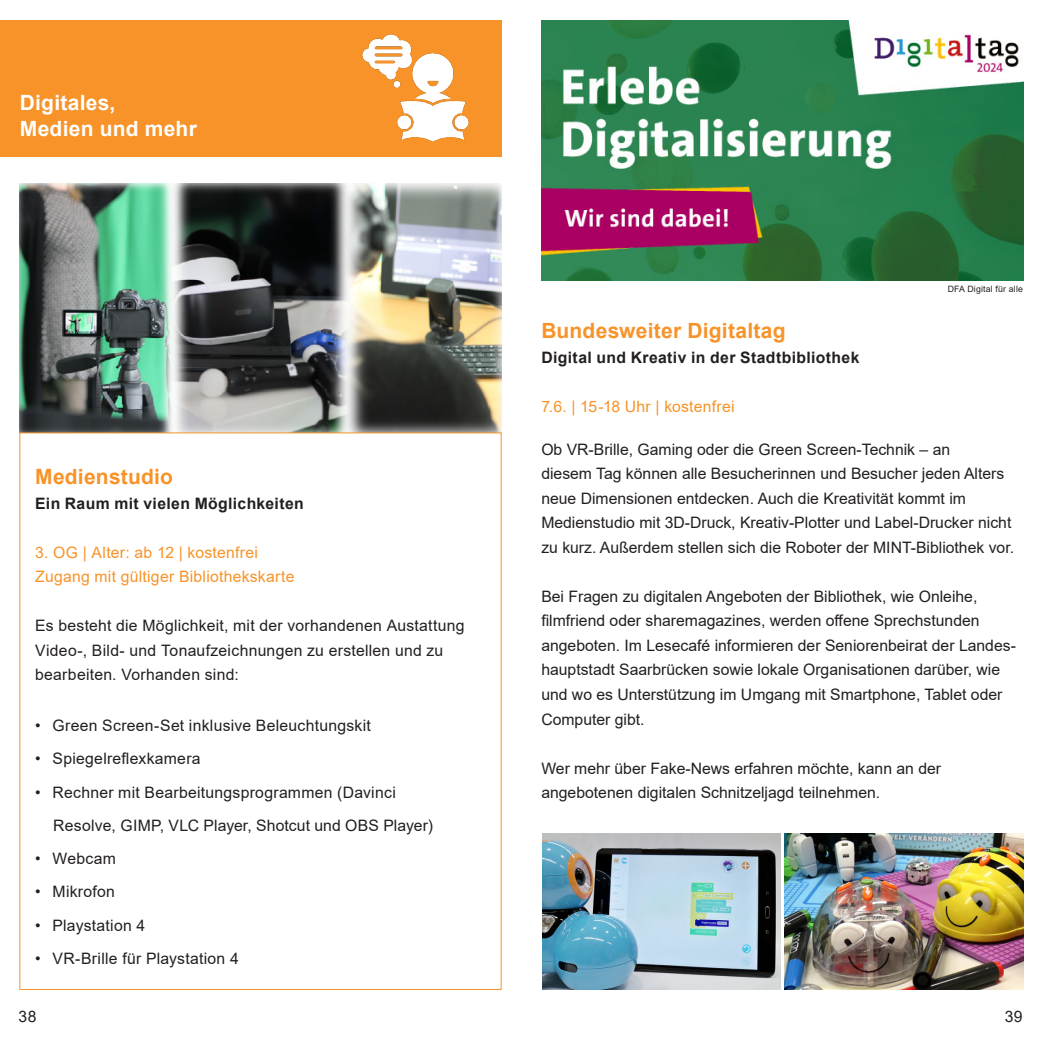
<style>
.page{position:relative;width:1042px;height:1042px;background:#fff}
.page>*{position:absolute;margin:0;border:0;box-sizing:border-box;transform-origin:0 0}
.Bildunterschrift_linksbündig{font:700 21px "Arial";letter-spacing:.01em;color:#f79328}
.Bildunterschrift_linksbündig-2{font:700 21px/26.2px "Arial";letter-spacing:.01em;color:#fff}
.Bildunterschrift_linksbündig-3{font:15.75px/24.5px "Arial";color:#231f20}
.Bildunterschrift_linksbündig-4{font:15.75px/24.5px "Arial";letter-spacing:.015em;color:#f79328}
.Bildunterschrift_linksbündig-5{font:700 15.75px "Arial";letter-spacing:.025em;color:#231f20}
.Bildunterschrift_linksbündig-6{font:15.75px "Arial";letter-spacing:.02em;color:#231f20}
.Bildunterschrift_linksbündig-7{font:8.75px "Arial";letter-spacing:.02em;color:#231f20}
</style>
<div class="page">
<div style="left:0;top:20px;width:501px;height:136px;background:#f79328"></div>
<img style="left:20px;top:184px;width:481px;height:248px">
<img style="left:541px;top:20px;width:482px;height:260px">
<img style="left:542px;top:834px;width:238px;height:156px">
<img style="left:785px;top:834px;width:238px;height:156px">
<p class="Bildunterschrift_linksbündig-2" style="left:20px;top:90px;width:178px">Digitales,<br>Medien und mehr</p>
<p class="Bildunterschrift_linksbündig" style="left:35px;top:462px;width:139px">Medienstudio</p>
<p class="Bildunterschrift_linksbündig-5" style="left:35px;top:492px;width:270px">Ein Raum mit vielen Möglichkeiten</p>
<p class="Bildunterschrift_linksbündig-4" style="left:35px;top:540px;width:261px">3. OG | Alter: ab 12 | kostenfrei<br>Zugang mit gültiger Bibliothekskarte</p>
<p class="Bildunterschrift_linksbündig-3" style="left:35px;top:613px;width:431px">Es besteht die Möglichkeit, mit der vorhandenen Austattung<br>Video-, Bild- und Tonaufzeichnungen zu erstellen und zu bearbeiten. Vorhanden sind:</p>
<p class="Bildunterschrift_linksbündig-3" style="left:35px;top:713px;width:337px">• Green Screen-Set inklusive Beleuchtungskit</p>
<p class="Bildunterschrift_linksbündig-6" style="left:35px;top:748px;width:167px">• Spiegelreflexkamera</p>
<p class="Bildunterschrift_linksbündig-3" style="left:35px;top:779px;width:362px">• Rechner mit Bearbeitungsprogrammen (Davinci</p>
<p class="Bildunterschrift_linksbündig-3" style="left:53px;top:813px;width:381px">Resolve, GIMP, VLC Player, Shotcut und OBS Player)</p>
<p class="Bildunterschrift_linksbündig-3" style="left:35px;top:846px;width:82px">• Webcam</p>
<p class="Bildunterschrift_linksbündig-6" style="left:35px;top:881px;width:81px">• Mikrofon</p>
<p class="Bildunterschrift_linksbündig-3" style="left:35px;top:912px;width:112px">• Playstation 4</p>
<p class="Bildunterschrift_linksbündig-3" style="left:35px;top:946px;width:205px">• VR-Brille für Playstation 4</p>
<p class="Bildunterschrift_linksbündig-7" style="left:948px;top:283px;width:77px">DFA Digital für alle</p>
<p class="Bildunterschrift_linksbündig" style="left:541px;top:316px;width:246px">Bundesweiter Digitaltag</p>
<p class="Bildunterschrift_linksbündig-5" style="left:541px;top:346px;width:320px">Digital und Kreativ in der Stadtbibliothek</p>
<p class="Bildunterschrift_linksbündig-4" style="left:541px;top:394px;width:195px">7.6. | 15-18 Uhr | kostenfrei</p>
<p class="Bildunterschrift_linksbündig-3" style="left:541px;top:437px;width:474px">Ob VR-Brille, Gaming oder die Green Screen-Technik – an<br>diesem Tag können alle Besucherinnen und Besucher jeden Alters neue Dimensionen entdecken. Auch die Kreativität kommt im Medienstudio mit 3D-Druck, Kreativ-Plotter und Label-Drucker nicht zu kurz. Außerdem stellen sich die Roboter der MINT-Bibliothek vor.</p>
<p class="Bildunterschrift_linksbündig-3" style="left:541px;top:584px;width:476px">Bei Fragen zu digitalen Angeboten der Bibliothek, wie Onleihe, filmfriend oder sharemagazines, werden offene Sprechstunden angeboten. Im Lesecafé informieren der Seniorenbeirat der Landes&shy;hauptstadt Saarbrücken sowie lokale Organisationen darüber, wie und wo es Unterstützung im Umgang mit Smartphone, Tablet oder Computer gibt.</p>
<p class="Bildunterschrift_linksbündig-3" style="left:541px;top:755px;width:401px">Wer mehr über Fake-News erfahren möchte, kann an der angebotenen digitalen Schnitzeljagd teilnehmen.</p>
<p class="Bildunterschrift_linksbündig-3" style="left:19px;top:1004px;width:19px">38</p>
<p class="Bildunterschrift_linksbündig-3" style="left:1004px;top:1004px;width:19px">39</p>
</div>
